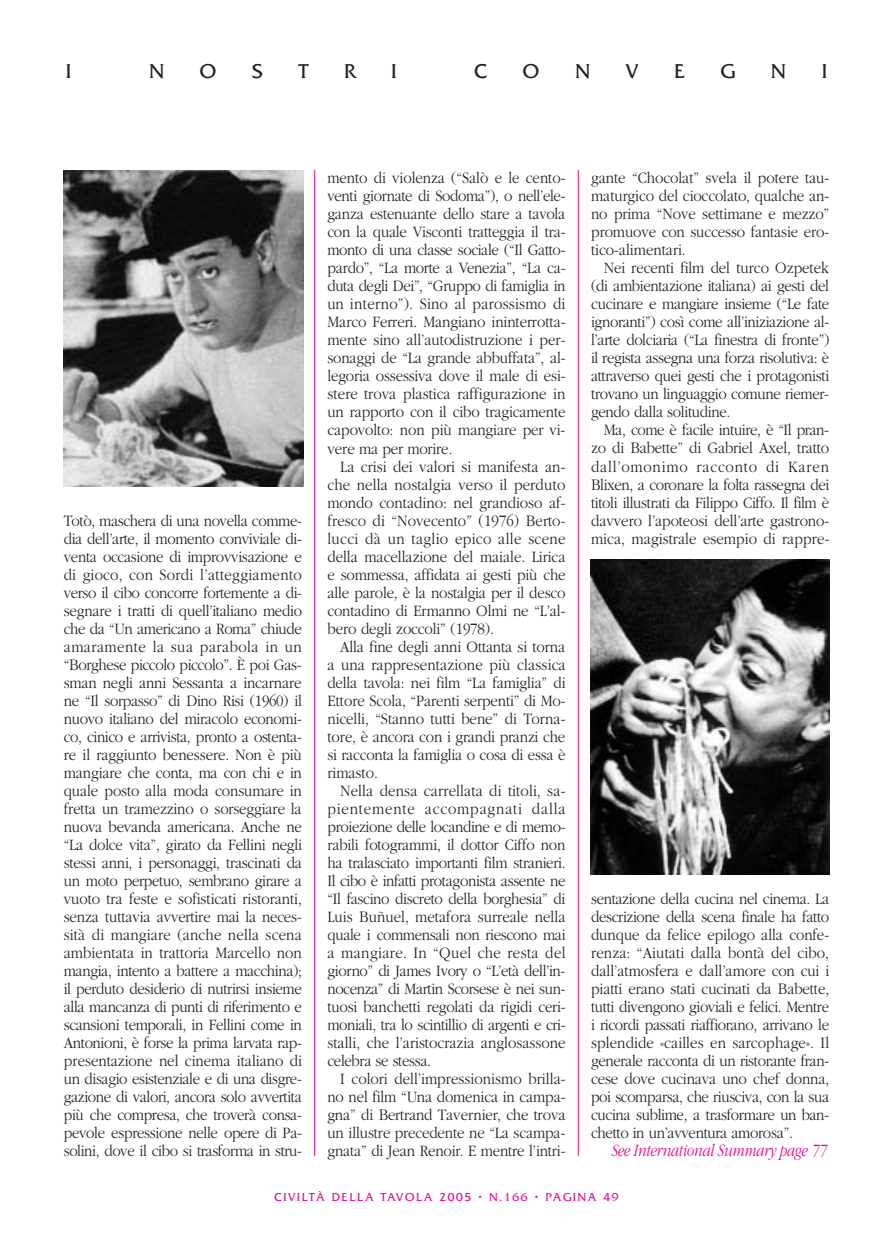
<style>
.page{position:relative;width:893px;height:1255px;background:#fff}
.page>*{position:absolute;margin:0;border:0;box-sizing:border-box;transform-origin:0 0}
.t1{font:21px "Friz Quadrata";color:#231f20}
.t2{font:italic 300 18px "Garamond";letter-spacing:-.015em;color:#ed028c;scale:.8 1}
.t3{font:300 16.5px/18px "Garamond";letter-spacing:-.01em;color:#231f20;text-align:justify;scale:.9 1}
.t4{font:12px "Friz Quadrata";letter-spacing:.135em;color:#ed028c}
</style>
<div class="page">
<hr style="left:314px;top:170px;width:1px;height:985px;background:#ed028c">
<hr style="left:578px;top:170px;width:1px;height:985px;background:#ed028c">
<img style="left:64px;top:170px;width:239px;height:317px">
<img style="left:590px;top:559px;width:240px;height:315px">
<p class="t1" style="left:66px;top:58px;width:7px">I</p>
<p class="t1" style="left:149px;top:58px;width:17px">N</p>
<p class="t1" style="left:200px;top:58px;width:18px">O</p>
<p class="t1" style="left:252px;top:58px;width:12px">S</p>
<p class="t1" style="left:299px;top:58px;width:11px">T</p>
<p class="t1" style="left:344px;top:58px;width:13px">R</p>
<p class="t1" style="left:391px;top:58px;width:7px">I</p>
<p class="t1" style="left:475px;top:58px;width:14px">C</p>
<p class="t1" style="left:523px;top:58px;width:18px">O</p>
<p class="t1" style="left:575px;top:58px;width:17px">N</p>
<p class="t1" style="left:626px;top:58px;width:14px">V</p>
<p class="t1" style="left:674px;top:58px;width:12px">E</p>
<p class="t1" style="left:721px;top:58px;width:16px">G</p>
<p class="t1" style="left:771px;top:58px;width:17px">N</p>
<p class="t1" style="left:822px;top:58px;width:7px">I</p>
<p class="t3" style="left:64px;top:511px;width:266px">Totò, maschera di una novella comme&shy;dia dell’arte, il momento conviviale di&shy;venta occasione di improvvisazione e di gioco, con Sordi l’atteggiamento verso il cibo concorre fortemente a di&shy;segnare i tratti di quell’italiano medio che da “Un americano a Roma” chiude amaramente la sua parabola in un “Borghese piccolo piccolo”. È poi Gas&shy;sman negli anni Sessanta a incarnare ne “Il sorpasso” di Dino Risi (1960) il nuovo italiano del miracolo economi&shy;co, cinico e arrivista, pronto a ostenta&shy;re il raggiunto benessere. Non è più mangiare che conta, ma con chi e in quale posto alla moda consumare in fretta un tramezzino o sorseggiare la nuova bevanda americana. Anche ne “La dolce vita”, girato da Fellini negli stessi anni, i personaggi, trascinati da un moto perpetuo, sembrano girare a vuoto tra feste e sofisticati ristoranti, senza tuttavia avvertire mai la neces&shy;sità di mangiare (anche nella scena ambientata in trattoria Marcello non mangia, intento a battere a macchina); il perduto desiderio di nutrirsi insieme alla mancanza di punti di riferimento e scansioni temporali, in Fellini come in Antonioni, è forse la prima larvata rap&shy;presentazione nel cinema italiano di un disagio esistenziale e di una disgre&shy;gazione di valori, ancora solo avvertita più che compresa, che troverà consa&shy;pevole espressione nelle opere di Pa&shy;solini, dove il cibo si trasforma in stru-</p>
<p class="t3" style="left:327px;top:169px;width:266px">mento di violenza (“Salò e le cento&shy;venti giornate di Sodoma”), o nell’ele&shy;ganza estenuante dello stare a tavola con la quale Visconti tratteggia il tra&shy;monto di una classe sociale (“Il Gatto&shy;pardo”, “La morte a Venezia”, “La ca&shy;duta degli Dei”, “Gruppo di famiglia in un interno”). Sino al parossismo di Marco Ferreri. Mangiano ininterrotta&shy;mente sino all’autodistruzione i per&shy;sonaggi de “La grande abbuffata”, al&shy;legoria ossessiva dove il male di esi&shy;stere trova plastica raffigurazione in un rapporto con il cibo tragicamente capovolto: non più mangiare per vi&shy;vere ma per morire.</p>
<p class="t3" style="left:327px;top:457px;width:266px;text-indent:13px">La crisi dei valori si manifesta an&shy;che nella nostalgia verso il perduto mondo contadino: nel grandioso af&shy;fresco di “Novecento” (1976) Berto&shy;lucci dà un taglio epico alle scene della macellazione del maiale. Lirica e sommessa, affidata ai gesti più che alle parole, è la nostalgia per il desco contadino di Ermanno Olmi ne “L’al&shy;bero degli zoccoli” (1978).</p>
<p class="t3" style="left:327px;top:637px;width:266px;text-indent:13px">Alla fine degli anni Ottanta si torna a una rappresentazione più classica della tavola: nei film “La famiglia” di Ettore Scola, “Parenti serpenti” di Mo&shy;nicelli, “Stanno tutti bene” di Torna&shy;tore, è ancora con i grandi pranzi che si racconta la famiglia o cosa di essa è rimasto.</p>
<p class="t3" style="left:327px;top:781px;width:266px;text-indent:13px">Nella densa carrellata di titoli, sa&shy;pientemente accompagnati dalla proiezione delle locandine e di memo&shy;rabili fotogrammi, il dottor Ciffo non ha tralasciato importanti film stranieri.<br>Il cibo è infatti protagonista assente ne “Il fascino discreto della borghesia” di Luis Buñuel, metafora surreale nella quale i commensali non riescono mai a mangiare. In “Quel che resta del giorno” di James Ivory o “L’età dell’in&shy;nocenza” di Martin Scorsese è nei sun&shy;tuosi banchetti regolati da rigidi ceri&shy;moniali, tra lo scintillio di argenti e cri&shy;stalli, che l’aristocrazia anglosassone celebra se stessa.</p>
<p class="t3" style="left:327px;top:1069px;width:266px;text-indent:13px">I colori dell’impressionismo brilla&shy;no nel film “Una domenica in campa&shy;gna” di Bertrand Tavernier, che trova un illustre precedente ne “La scampa&shy;gnata” di Jean Renoir. E mentre l’intri-</p>
<p class="t3" style="left:591px;top:169px;width:266px">gante “Chocolat” svela il potere tau&shy;maturgico del cioccolato, qualche an&shy;no prima “Nove settimane e mezzo” promuove con successo fantasie ero&shy;tico-alimentari.</p>
<p class="t3" style="left:591px;top:259px;width:266px;text-indent:13px">Nei recenti film del turco Ozpetek (di ambientazione italiana) ai gesti del cucinare e mangiare insieme (“Le fate ignoranti”) così come all’iniziazione al&shy;l’arte dolciaria (“La finestra di fronte”) il regista assegna una forza risolutiva: è attraverso quei gesti che i protagonisti trovano un linguaggio comune riemer&shy;gendo dalla solitudine.</p>
<p class="t3" style="left:591px;top:421px;width:266px;text-indent:13px">Ma, come è facile intuire, è “Il pran&shy;zo di Babette” di Gabriel Axel, tratto dall’omonimo racconto di Karen Blixen, a coronare la folta rassegna dei titoli illustrati da Filippo Ciffo. Il film è davvero l’apoteosi dell’arte gastrono&shy;mica, magistrale esempio di rappre-</p>
<p class="t3" style="left:591px;top:889px;width:266px">sentazione della cucina nel cinema. La descrizione della scena finale ha fatto dunque da felice epilogo alla confe&shy;renza: “Aiutati dalla bontà del cibo, dall’atmosfera e dall’amore con cui i piatti erano stati cucinati da Babette, tutti divengono gioviali e felici. Mentre i ricordi passati riaffiorano, arrivano le splendide «cailles en sarcophage». Il generale racconta di un ristorante fran&shy;cese dove cucinava uno chef donna, poi scomparsa, che riusciva, con la sua cucina sublime, a trasformare un ban&shy;chetto in un’avventura amorosa”.</p>
<p class="t2" style="left:611px;top:1139px;width:271px">See International Summary page 77</p>
<p class="t4" style="left:275px;top:1189px;width:345px">CIVILTÀ DELLA TAVOLA 2005 • N.166 • PAGINA 49</p>
</div>
